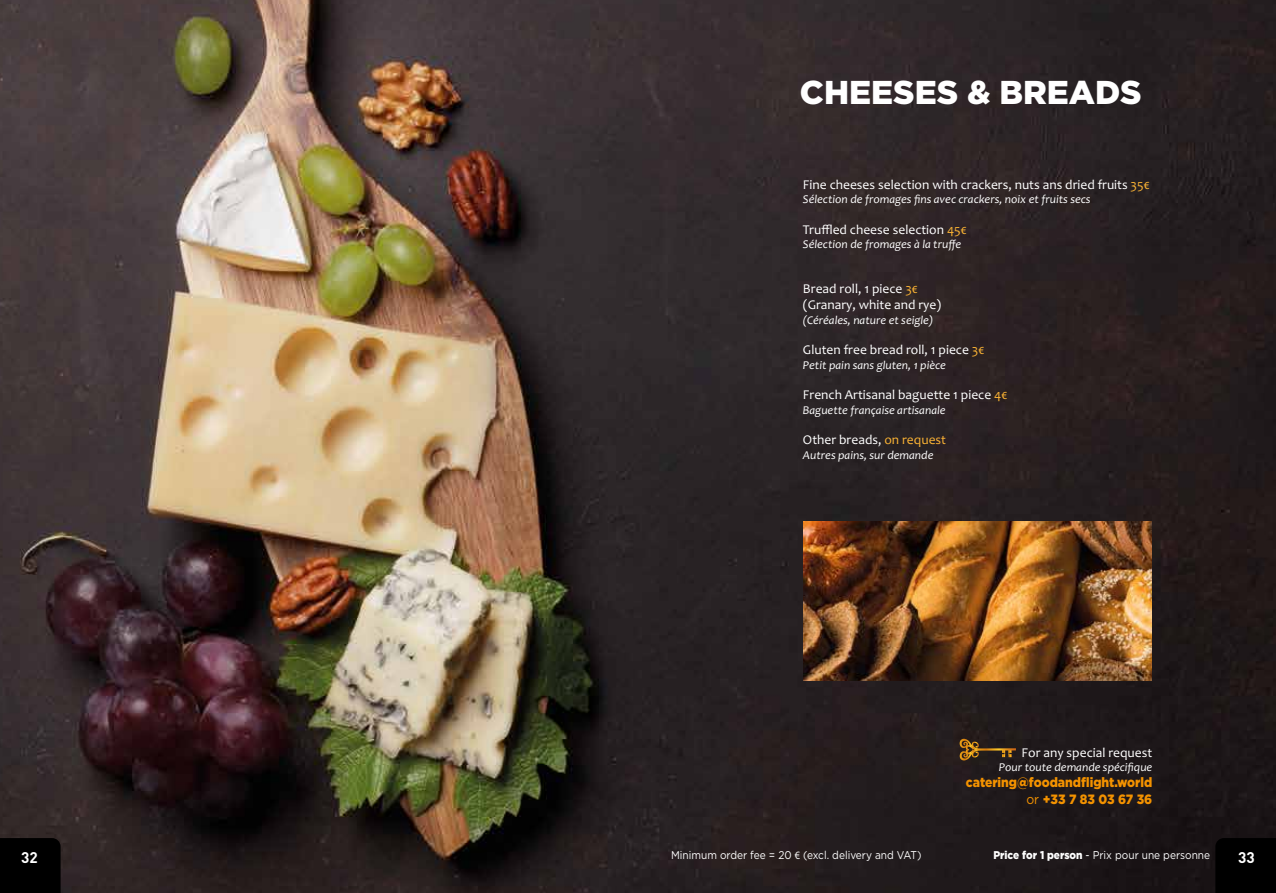
<style>
.page{position:relative;width:1276px;height:893px;background:#fff}
.page>*{position:absolute;margin:0;border:0;box-sizing:border-box;transform-origin:0 0}
.t1{font:900 33px "Gotham";color:#fff}
.t2{font:700 15.3px "DIN";color:#fff}
.t3{font:13.5px/16.2px "Candara";color:#fff}
.t4{font:900 13.5px/16.2px "Gotham";color:#f39200;text-align:right;scale:.9 1}
.t5{font:italic 12px "Candara";color:#fff}
.t6{font:11.25px "Gotham";color:#fff;scale:.9 1}
.s1{color:#f9b234}
.s2{font-weight:400}
.s3{font-family:"Adobe Arabic"}
.s4{font-weight:900}
</style>
<div class="page">
<img style="left:0;top:0;width:1276px;height:893px">
<div style="left:0;top:838px;width:61px;height:55px;background:#000"></div>
<img style="left:803px;top:521px;width:348px;height:160px">
<div style="left:1215px;top:838px;width:61px;height:55px;background:#000"></div>
<svg style="left:959px;top:739px;width:57px;height:21px"></svg>
<h1 class="t1" style="left:800px;top:73px;width:343px">CHEESES &amp; BREADS</h1>
<p class="t3" style="left:803px;top:176px;width:348px">Fine cheeses selection with crackers, nuts ans dried fruits <span class="s1">35€</span></p>
<p class="t5" style="left:803px;top:192px;width:289px">Sélection de fromages fins avec crackers, noix et fruits secs</p>
<p class="t3" style="left:803px;top:221px;width:165px">Truffled cheese selection <span class="s1">45€</span></p>
<p class="t5" style="left:803px;top:237px;width:160px">Sélection de fromages à la truffe</p>
<p class="t3" style="left:803px;top:281px;width:140px">Bread roll, 1 piece <span class="s1">3€ </span>(Granary, white and rye)</p>
<p class="t5" style="left:803px;top:313px;width:132px">(Céréales, nature et seigle)</p>
<p class="t3" style="left:803px;top:342px;width:183px">Gluten free bread roll, 1 piece <span class="s1">3€</span></p>
<p class="t5" style="left:803px;top:358px;width:144px">Petit pain sans gluten, 1 pièce</p>
<p class="t3" style="left:803px;top:387px;width:206px">French Artisanal baguette 1 piece <span class="s1">4€</span></p>
<p class="t5" style="left:803px;top:403px;width:144px">Baguette française artisanale</p>
<p class="t3" style="left:803px;top:432px;width:145px">Other breads, <span class="s1">on request</span></p>
<p class="t5" style="left:803px;top:448px;width:132px">Autres pains, sur demande</p>
<p class="t3" style="left:1021px;top:744px;width:132px">For any special request</p>
<p class="t5" style="left:999px;top:760px;width:155px">Pour toute demande spécifique</p>
<p class="t4" style="left:966px;top:774px;width:209px">catering@foodandflight.world <span class="s2">or</span> +33 7 83 03 67 36</p>
<p class="t6" style="left:671px;top:849px;width:280px">Minimum order fee = 20 <span class="s3">€</span> (excl. delivery and VAT)</p>
<p class="t6" style="left:993px;top:849px;width:242px"><span class="s4">Price for 1 person</span> - Prix pour une personne</p>
<p class="t2" style="left:21px;top:848px;width:18px">32</p>
<p class="t2" style="left:1238px;top:848px;width:18px">33</p>
</div>
